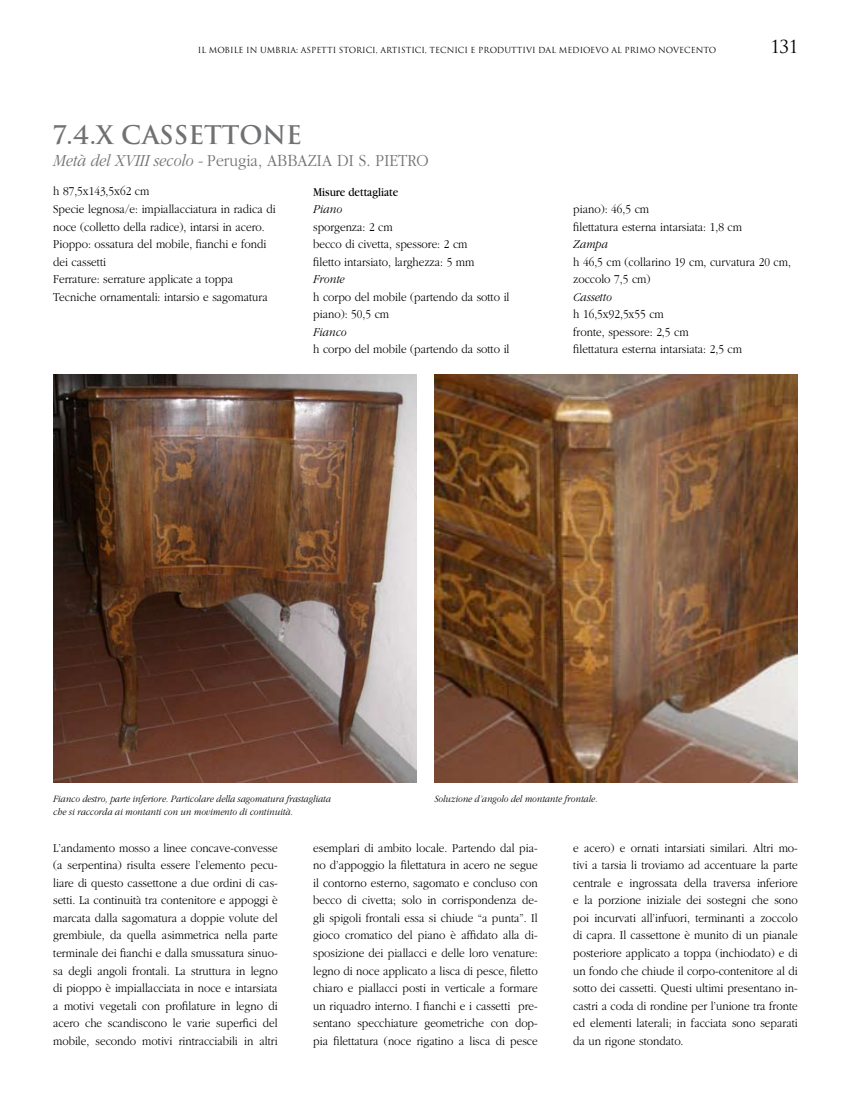
<style>
.page{position:relative;width:851px;height:1099px;background:#fff}
.page>*{position:absolute;margin:0;border:0;box-sizing:border-box;transform-origin:0 0}
.t1{font:700 25px "Trajan";color:#707173}
.t2{font:italic 300 17.5px "Garamond";color:#707173;scale:.9 1}
.t3{font:300 17.5px "Garamond";color:#707173;scale:.9 1}
.t4{font:17.5px "Trajan";color:#000}
.t5{font:300 12.5px/17.5px "Garamond";color:#000;scale:.9 1}
.t6{font:italic 300 12.5px "Garamond";color:#000;scale:.9 1}
.t7{font:12.5px "Garamond";color:#000;scale:.9 1}
.t8{font:italic 300 10px/12.5px "Garamond";color:#000;scale:.9 1}
.t9{font:8.12px "Trajan";color:#000}
.s1{font-style:normal}
</style>
<div class="page">
<img style="left:53px;top:374px;width:363px;height:408px">
<img style="left:434px;top:374px;width:363px;height:408px">
<p class="t9" style="left:198px;top:45px;width:520px">IL MOBILE IN UMBRIA: ASPETTI STORICI, ARTISTICI, TECNICI E PRODUTTIVI DAL MEDIOEVO AL PRIMO NOVECENTO</p>
<h2 class="t4" style="left:770px;top:36px;width:28px">131</h2>
<h1 class="t1" style="left:53px;top:119px;width:250px">7.4.X CASSETTONE</h1>
<h2 class="t2" style="left:53px;top:152px;width:260px">Metà del XVIII secolo - <span class="s1">Perugia, Abbazia</span></h2>
<h2 class="t3" style="left:337px;top:152px;width:64px">di S. Pietro</h2>
<p class="t5" style="left:53px;top:183px;width:248px">h 87,5x143,5x62 cm<br>Specie legnosa/e: impiallacciatura in radica di noce (colletto della radice), intarsi in acero.<br>Pioppo: ossatura del mobile, fianchi e fondi dei cassetti<br>Ferrature: serrature applicate a toppa Tecniche ornamentali: intarsio e sagomatura</p>
<p class="t7" style="left:313px;top:185px;width:96px">Misure dettagliate</p>
<p class="t6" style="left:313px;top:203px;width:34px">Piano</p>
<p class="t5" style="left:313px;top:218px;width:181px">sporgenza: 2 cm<br>becco di civetta, spessore: 2 cm filetto intarsiato, larghezza: 5 mm</p>
<p class="t6" style="left:313px;top:273px;width:36px">Fronte</p>
<p class="t5" style="left:313px;top:288px;width:220px">h corpo del mobile (partendo da sotto il piano): 50,5 cm</p>
<p class="t6" style="left:313px;top:325px;width:39px">Fianco</p>
<p class="t5" style="left:313px;top:341px;width:220px">h corpo del mobile (partendo da sotto il</p>
<p class="t5" style="left:573px;top:200px;width:189px">piano): 46,5 cm<br>filettatura esterna intarsiata: 1,8 cm</p>
<p class="t6" style="left:573px;top:237px;width:40px">Zampa</p>
<p class="t5" style="left:573px;top:253px;width:243px">h 46,5 cm (collarino 19 cm, curvatura 20 cm, zoccolo 7,5 cm)</p>
<p class="t6" style="left:573px;top:290px;width:44px">Cassetto</p>
<p class="t5" style="left:573px;top:305px;width:189px">h 16,5x92,5x55 cm<br>fronte, spessore: 2,5 cm<br>filettatura esterna intarsiata: 2,5 cm</p>
<p class="t8" style="left:53px;top:793px;width:310px">Fianco destro, parte inferiore. Particolare della sagomatura frastagliata che si raccorda ai montanti con un movimento di continuità.</p>
<p class="t8" style="left:434px;top:793px;width:183px">Soluzione d’angolo del montante frontale.</p>
<p class="t5" style="left:53px;top:839px;width:251px;text-align:justify">L’andamento mosso a linee concave-convesse (a serpentina) risulta essere l’elemento pecu&shy;liare di questo cassettone a due ordini di cas&shy;setti. La continuità tra contenitore e appoggi è marcata dalla sagomatura a doppie volute del grembiule, da quella asimmetrica nella parte terminale dei fianchi e dalla smussatura sinuo&shy;sa degli angoli frontali. La struttura in legno di pioppo è impiallacciata in noce e intarsiata a motivi vegetali con profilature in legno di acero che scandiscono le varie superfici del mobile, secondo motivi rintracciabili in altri</p>
<p class="t5" style="left:313px;top:839px;width:251px;text-align:justify">esemplari di ambito locale. Partendo dal pia&shy;no d’appoggio la filettatura in acero ne segue il contorno esterno, sagomato e concluso con becco di civetta; solo in corrispondenza de&shy;gli spigoli frontali essa si chiude “a punta”. Il gioco cromatico del piano è affidato alla di&shy;sposizione dei piallacci e delle loro venature: legno di noce applicato a lisca di pesce, filetto chiaro e piallacci posti in verticale a formare un riquadro interno. I fianchi e i cassetti pre&shy;sentano specchiature geometriche con dop&shy;pia filettatura (noce rigatino a lisca di pesce</p>
<p class="t5" style="left:573px;top:839px;width:251px;text-align:justify">e acero) e ornati intarsiati similari. Altri mo&shy;tivi a tarsia li troviamo ad accentuare la parte centrale e ingrossata della traversa inferiore e la porzione iniziale dei sostegni che sono poi incurvati all’infuori, terminanti a zoccolo di capra. Il cassettone è munito di un pianale posteriore applicato a toppa (inchiodato) e di un fondo che chiude il corpo-contenitore al di sotto dei cassetti. Questi ultimi presentano in&shy;castri a coda di rondine per l’unione tra fronte ed elementi laterali; in facciata sono separati da un rigone stondato.</p>
</div>
